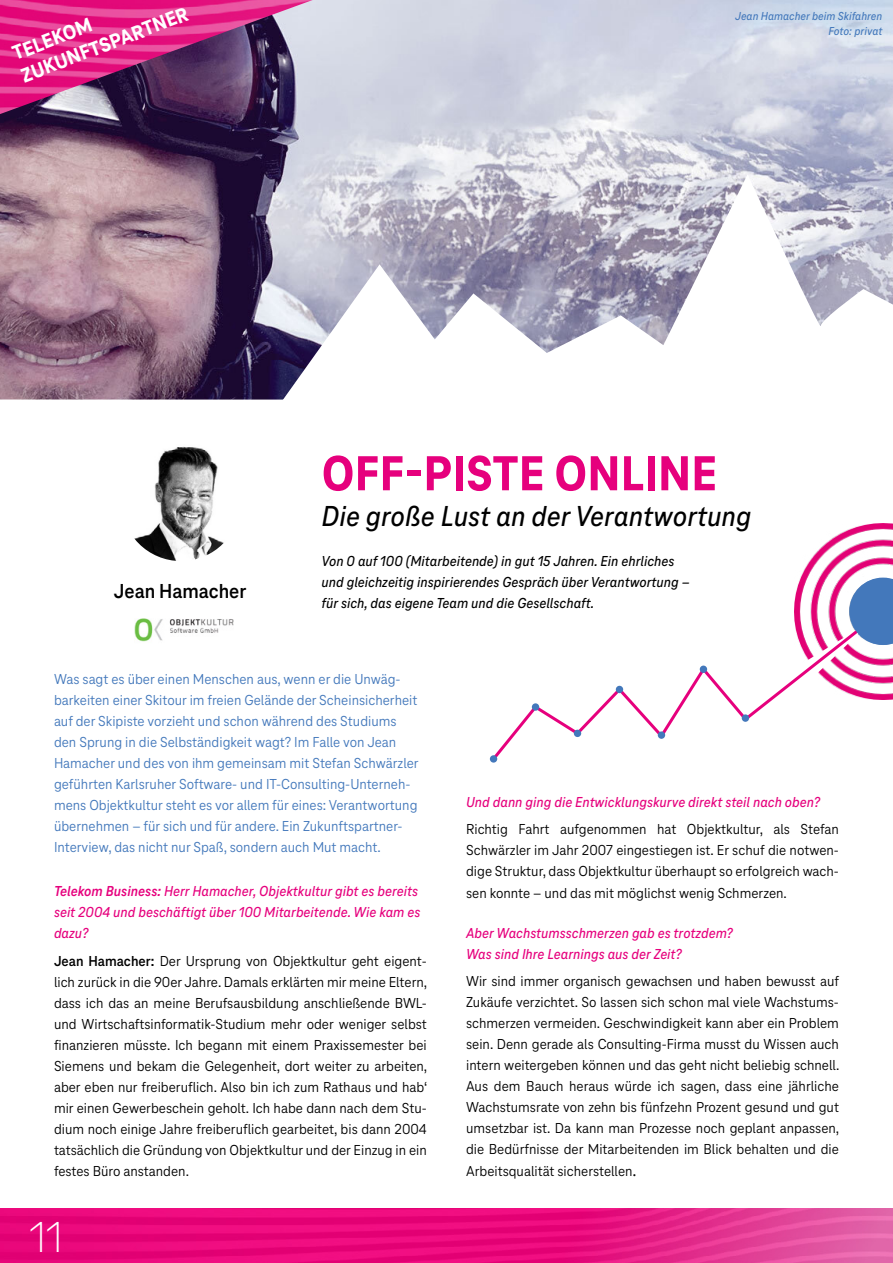
<style>
.page{position:relative;width:893px;height:1263px;background:#fff}
.page>*{position:absolute;margin:0;border:0;box-sizing:border-box;transform-origin:0 0}
.t1{font:800 51px "Tele Neo";letter-spacing:.01em;color:#e6007d}
.t2{font:100 45px "Tele Neo";color:#fff}
.t3{font:italic 500 30px "Tele Neo";color:#000}
.t4{font:800 21px/24px "Tele Neo";color:#fff}
.t5{font:700 21px "Tele Neo";color:#000}
.t6{font:15px/21px "Tele Neo";color:#000;text-align:justify}
.t7{font:15px/21px "Tele Neo";color:#4378bb}
.t8{font:italic 500 15px/21px "Tele Neo";color:#e6007d}
.t9{font:italic 500 15px/21px "Tele Neo";color:#000}
.t10{font:italic 500 12px/15px "Tele Neo";color:#4378bb;text-align:right}
.s1{font-weight:700}
.s2{font-family:"Minion Pro";font-size:18px}
</style>
<div class="page">
<img style="left:0;top:1209px;width:893px;height:54px">
<img style="left:0;top:0;width:893px;height:400px">
<img style="left:0;top:0;width:313px;height:114px">
<svg style="left:269px;top:174px;width:624px;height:226px"></svg>
<img style="left:134px;top:446px;width:90px;height:115px">
<img style="left:135px;top:618px;width:99px;height:24px">
<img style="left:794px;top:523px;width:99px;height:176px">
<svg style="left:489px;top:607px;width:397px;height:156px"></svg>
<svg style="left:802px;top:578px;width:91px;height:100px"></svg>
<div style="left:490px;top:755px;width:7px;height:8px;background:#4378bb;border-radius:50%"></div>
<div style="left:574px;top:730px;width:7px;height:7px;background:#4378bb;border-radius:50%"></div>
<div style="left:658px;top:731px;width:7px;height:8px;background:#4378bb;border-radius:50%"></div>
<div style="left:742px;top:714px;width:7px;height:8px;background:#4378bb;border-radius:50%"></div>
<div style="left:700px;top:665px;width:7px;height:8px;background:#4378bb;border-radius:50%"></div>
<div style="left:616px;top:686px;width:7px;height:7px;background:#4378bb;border-radius:50%"></div>
<div style="left:532px;top:703px;width:7px;height:8px;background:#4378bb;border-radius:50%"></div>
<h3 class="t4" style="left:9px;top:43px;width:179px;rotate:-21deg">TELEKOM<br>ZUKUNFTSPARTNER</h3>
<p class="t10" style="left:735px;top:8px;width:149px">Jean Hamacher beim Skifahren<br>Foto: privat</p>
<h3 class="t5" style="left:114px;top:579px;width:134px">Jean Hamacher</h3>
<h1 class="t1" style="left:322px;top:445px;width:397px">OFF-PISTE ONLINE</h1>
<h3 class="t3" style="left:322px;top:500px;width:431px">Die große Lust an der Verantwortung</h3>
<p class="t9" style="left:322px;top:550px;width:370px">Von 0 auf 100 (Mitarbeitende) in gut 15 Jahren. Ein ehrliches und gleichzeitig inspirierendes Gespräch über Verantwortung – für sich, das eigene Team und die Gesellschaft.</p>
<p class="t7" style="left:54px;top:669px;width:366px">Was sagt es über einen Menschen aus, wenn er die Unwäg&shy;barkeiten einer Skitour im freien Gelände der Scheinsicherheit auf der Skipiste vorzieht und schon während des Studiums den Sprung in die Selbständigkeit wagt? Im Falle von Jean Hamacher und des von ihm gemeinsam mit Stefan Schwärzler geführten Karlsruher Software- und IT-Consulting-Unterneh&shy;mens Objektkultur steht es vor allem für eines: Verantwortung übernehmen – für sich und für andere. Ein Zukunftspartner-Interview, das nicht nur Spaß, sondern auch Mut macht.</p>
<p class="t8" style="left:54px;top:881px;width:368px"><span class="s1">Telekom Business:</span> Herr Hamacher, Objektkultur gibt es bereits seit 2004 und beschäftigt über 100 Mitarbeitende. Wie kam es dazu?</p>
<p class="t6" style="left:54px;top:950px;width:375px"><span class="s1">Jean Hamacher:</span> Der Ursprung von Objektkultur geht eigent&shy;lich zurück in die 90er Jahre. Damals erklärten mir meine Eltern, dass ich das an meine Berufsausbildung anschließende BWL&shy;und Wirtschaftsinformatik-Studium mehr oder weniger selbst finanzieren müsste. Ich begann mit einem Praxissemester bei Siemens und bekam die Gelegenheit, dort weiter zu arbeiten, aber eben nur freiberuflich. Also bin ich zum Rathaus und hab‘ mir einen Gewerbeschein geholt. Ich habe dann nach dem Stu&shy;dium noch einige Jahre freiberuflich gearbeitet, bis dann 2004 tatsächlich die Gründung von Objektkultur und der Einzug in ein festes Büro anstanden.</p>
<h2 class="t2" style="left:30px;top:1212px;width:35px">11</h2>
<p class="t8" style="left:466px;top:791px;width:355px">Und dann ging die Entwicklungskurve direkt steil nach oben?</p>
<p class="t6" style="left:466px;top:819px;width:374px">Richtig Fahrt aufgenommen hat Objektkultur, als Stefan Schwärzler im Jahr 2007 eingestiegen ist. Er schuf die notwen&shy;dige Struktur, dass Objektkultur überhaupt so erfolgreich wach&shy;sen konnte – und das mit möglichst wenig Schmerzen.</p>
<p class="t8" style="left:466px;top:922px;width:268px">Aber Wachstumsschmerzen gab es trotzdem?<br>Was sind Ihre Learnings aus der Zeit?</p>
<p class="t6" style="left:466px;top:971px;width:375px">Wir sind immer organisch gewachsen und haben bewusst auf Zukäufe verzichtet. So lassen sich schon mal viele Wachstums&shy;schmerzen vermeiden. Geschwindigkeit kann aber ein Problem sein. Denn gerade als Consulting-Firma musst du Wissen auch intern weitergeben können und das geht nicht beliebig schnell.<br>Aus dem Bauch heraus würde ich sagen, dass eine jährliche Wachstumsrate von zehn bis fünfzehn Prozent gesund und gut umsetzbar ist. Da kann man Prozesse noch geplant anpassen, die Bedürfnisse der Mitarbeitenden im Blick behalten und die Arbeitsqualität sicherstellen<span class="s2">.</span></p>
</div>
